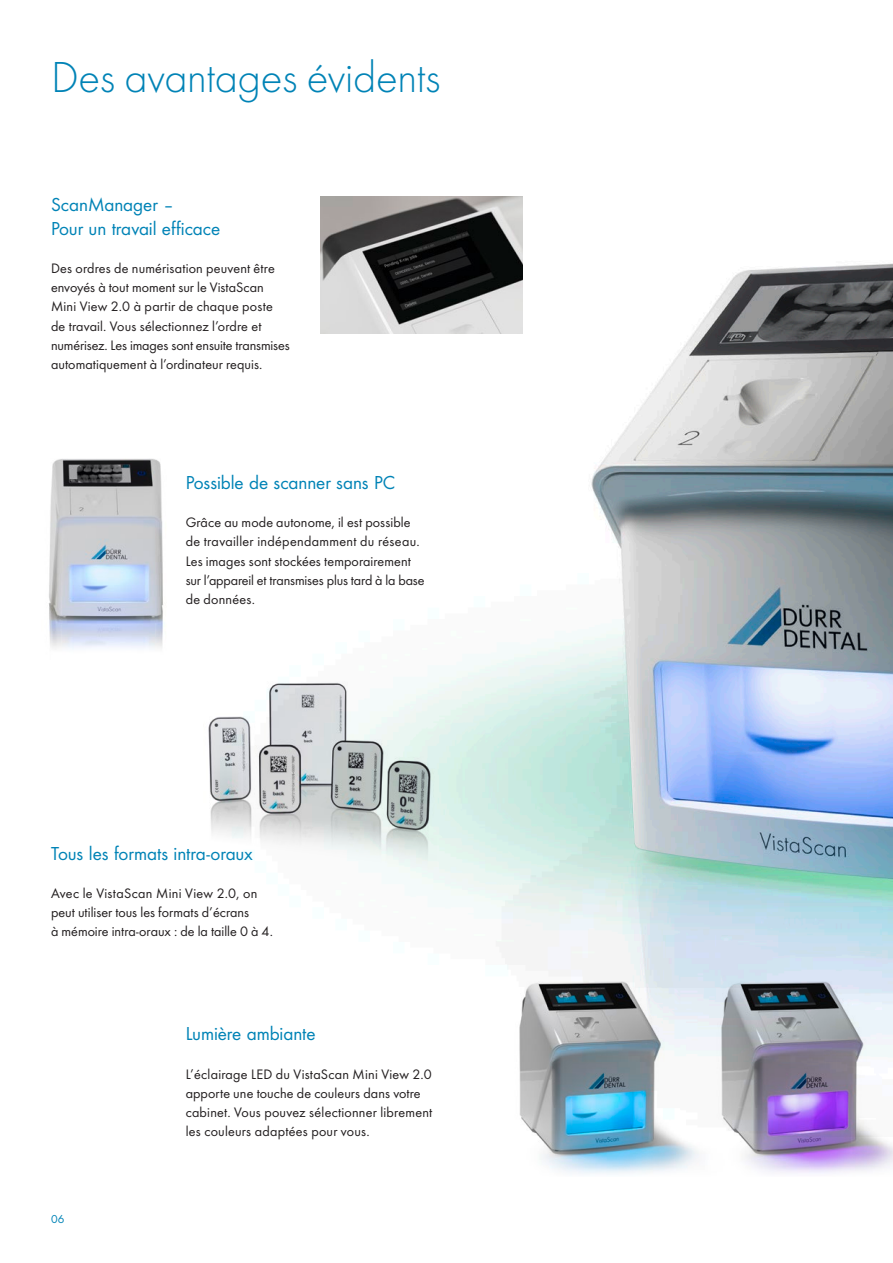
<style>
.page{position:relative;width:893px;height:1263px;background:#fff}
.page>*{position:absolute;margin:0;border:0;box-sizing:border-box;transform-origin:0 0}
.t1{font:300 45px "Futura";letter-spacing:-.01em;color:#0083b6}
.t2{font:19.5px/23.4px "Futura Boo";letter-spacing:-.005em;color:#0083b6}
.t3{font:14.25px/19.2px "Futura Boo";letter-spacing:.01em;color:#231f20}
.t4{font:12px "Futura Boo";color:#0083b6}
</style>
<div class="page">
<img style="left:203px;top:665px;width:234px;height:223px">
<img style="left:49px;top:458px;width:118px;height:194px">
<img style="left:492px;top:196px;width:401px;height:780px">
<img style="left:589px;top:264px;width:304px;height:614px">
<svg style="left:505px;top:944px;width:202px;height:15px;fill:#f4f4f4"></svg>
<img style="left:505px;top:959px;width:202px;height:216px">
<div style="left:707px;top:944px;width:186px;height:235px;background:linear-gradient(to right,#d5dff1,#c8dfec)"></div>
<img style="left:707px;top:959px;width:186px;height:218px">
<img style="left:320px;top:197px;width:202px;height:136px">
<h1 class="t1" style="left:51px;top:49px;width:391px">Des avantages évidents</h1>
<h2 class="t2" style="left:51px;top:192px;width:171px">ScanManager –<br>Pour un travail efficace</h2>
<p class="t3" style="left:51px;top:258px;width:240px">Des ordres de numérisation peuvent être envoyés à tout moment sur le VistaScan Mini View 2.0 à partir de chaque poste de travail. Vous sélectionnez l’ordre et numérisez. Les images sont ensuite transmises automatiquement à l’ordinateur requis.</p>
<h2 class="t2" style="left:186px;top:470px;width:211px">Possible de scanner sans PC</h2>
<p class="t3" style="left:186px;top:512px;width:240px">Grâce au mode autonome, il est possible de travailler indépendamment du réseau.<br>Les images sont stockées temporairement sur l’appareil et transmises plus tard à la base de données.</p>
<h2 class="t2" style="left:51px;top:840px;width:203px">Tous les formats intra-oraux</h2>
<p class="t3" style="left:51px;top:883px;width:223px">Avec le VistaScan Mini View 2.0, on peut utiliser tous les formats d’écrans<br>à mémoire intra-oraux : de la taille 0 à 4.</p>
<p class="t4" style="left:51px;top:1210px;width:15px">06</p>
<h2 class="t2" style="left:186px;top:1021px;width:131px">Lumière ambiante</h2>
<p class="t3" style="left:186px;top:1064px;width:248px">L’éclairage LED du VistaScan Mini View 2.0 apporte une touche de couleurs dans votre cabinet. Vous pouvez sélectionner librement les couleurs adaptées pour vous.</p>
</div>
